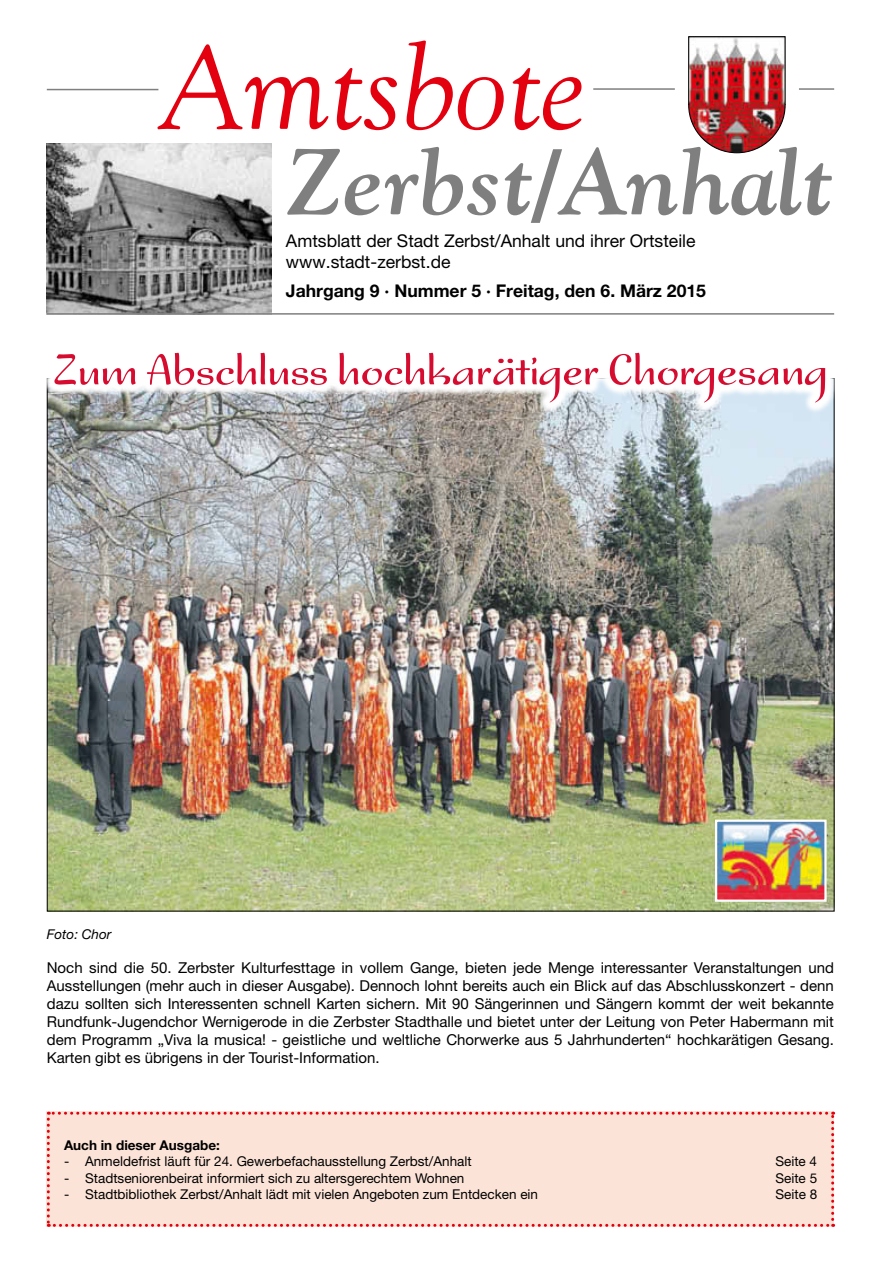
<style>
.page{position:relative;width:881px;height:1263px;background:#fff}
.page>*{position:absolute;margin:0;border:0;box-sizing:border-box;transform-origin:0 0}
.t1{font:italic 118.5px "Goudy";color:#e3000f}
.t2{font:italic 700 93px "Goudy";color:#7f7f7f}
.t3{font:54px "Nora ITC";color:#d50c2f}
.t4{font:17.55px/21px "Helvetica Neue LT";color:#000}
.t5{font:700 17.55px "Helvetica Neue LT";color:#000}
.t6{font:15px/18px "Helvetica Neue LT";color:#000;text-align:justify}
.t7{font:13.5px "Helvetica Neue LT";color:#000}
.t8{font:700 13.5px "Helvetica Neue LT";color:#000}
.t9{font:italic 13.5px "Helvetica Neue LT";color:#000}
</style>
<div class="page">
<img style="left:47px;top:144px;width:224px;height:169px">
<hr style="left:47px;top:89px;width:111px;height:1px;background:#7f7f7f">
<hr style="left:47px;top:313px;width:786px;height:2px;background:#7f7f7f">
<hr style="left:593px;top:88px;width:81px;height:2px;background:#7f7f7f">
<hr style="left:798px;top:88px;width:35px;height:2px;background:#7f7f7f">
<img style="left:688px;top:36px;width:97px;height:118px">
<div style="left:47px;top:1112px;width:786px;height:115px;background:#fce3d7"></div>
<img style="left:49px;top:415px;width:783px;height:494px">
<svg style="left:46px;top:378px;width:789px;height:37px"></svg>
<img style="left:713px;top:818px;width:114px;height:85px">
<h1 class="t1" style="left:158px;top:16px;width:429px">Amtsbote</h1>
<h2 class="t2" style="left:286px;top:124px;width:549px">Zerbst/Anhalt</h2>
<p class="t4" style="left:286px;top:230px;width:411px">Amtsblatt der Stadt Zerbst/Anhalt und ihrer Ortsteile www.stadt-zerbst.de</p>
<p class="t5" style="left:286px;top:279px;width:421px">Jahrgang 9 · Nummer 5 · Freitag, den 6. März 2015</p>
<h3 class="t3" style="left:53px;top:342px;width:775px">Zum Abschluss hochkarätiger Chorgesang</h3>
<p class="t9" style="left:47px;top:926px;width:66px">Foto: Chor</p>
<p class="t6" style="left:47px;top:958px;width:788px">Noch sind die 50. Zerbster Kulturfesttage in vollem Gange, bieten jede Menge interessanter Veranstaltungen und Ausstellungen (mehr auch in dieser Ausgabe). Dennoch lohnt bereits auch ein Blick auf das Abschlusskonzert - denn dazu sollten sich Interessenten schnell Karten sichern. Mit 90 Sängerinnen und Sängern kommt der weit bekannte Rundfunk-Jugendchor Wernigerode in die Zerbster Stadthalle und bietet unter der Leitung von Peter Habermann mit dem Programm „Viva la musica! - geistliche und weltliche Chorwerke aus 5 Jahrhunderten“ hochkarätigen Gesang.<br>Karten gibt es übrigens in der Tourist-Information.</p>
<p class="t8" style="left:64px;top:1137px;width:157px">Auch in dieser Ausgabe:</p>
<p class="t7" style="left:64px;top:1153px;width:409px">- Anmeldefrist läuft für 24. Gewerbefachausstellung Zerbst/Anhalt</p>
<p class="t7" style="left:775px;top:1153px;width:43px">Seite 4</p>
<p class="t7" style="left:64px;top:1170px;width:402px">- Stadtseniorenbeirat informiert sich zu altersgerechtem Wohnen</p>
<p class="t7" style="left:775px;top:1170px;width:43px">Seite 5</p>
<p class="t7" style="left:64px;top:1186px;width:475px">- Stadtbibliothek Zerbst/Anhalt lädt mit vielen Angeboten zum Entdecken ein</p>
<p class="t7" style="left:775px;top:1186px;width:43px">Seite 8</p>
</div>
